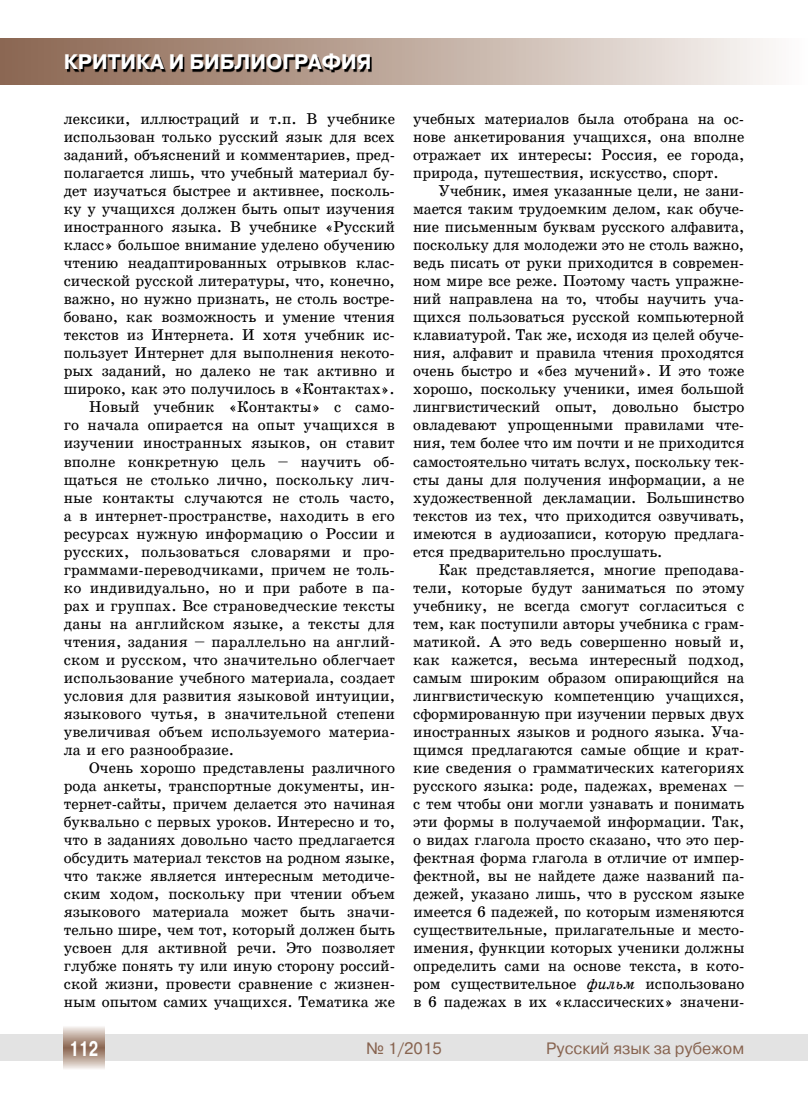
<style>
.page{position:relative;width:808px;height:1106px;background:#fff}
.page>*{position:absolute;margin:0;border:0;box-sizing:border-box;transform-origin:0 0}
.t1{font:700 21px "Pragmatica C";color:#fff}
.t2{font:700 21px "Pragmatica C";color:#fff;scale:.7 1}
.t3{font:16.5px "Pragmatica C";color:#886450}
.t4{font:15px/18px "School Plain";color:#000;text-align:justify}
.s1{font-family:"School";font-style:italic}
</style>
<div class="page">
<div style="left:0;top:1034px;width:808px;height:26px;background:#e3e3e3"></div>
<svg style="left:64px;top:1027px;width:40px;height:42px;background:#bca79a"></svg>
<div style="left:0;top:38px;width:808px;height:46px;background:linear-gradient(to right,#88624b,#fbf9f7)"></div>
<svg style="left:68px;top:56px;width:304px;height:16px;background:#57483f"></svg>
<h1 class="t1" style="left:64px;top:51px;width:309px">КРИТИКА И БИБЛИОГРАФИЯ</h1>
<p class="t4" style="left:64px;top:110px;width:333px">лексики, иллюстраций и т.п. В учебнике</p>
<p class="t4" style="left:64px;top:128px;width:333px">использован только русский язык для всех</p>
<p class="t4" style="left:64px;top:146px;width:333px">заданий, объяснений и комментариев, пред-</p>
<p class="t4" style="left:64px;top:164px;width:333px">полагается лишь, что учебный материал бу-</p>
<p class="t4" style="left:64px;top:182px;width:333px">дет изучаться быстрее и активнее, посколь-</p>
<p class="t4" style="left:64px;top:200px;width:333px">ку у учащихся должен быть опыт изучения</p>
<p class="t4" style="left:64px;top:218px;width:333px">иностранного языка. В учебнике «Русский</p>
<p class="t4" style="left:64px;top:236px;width:333px">класс» большое внимание уделено обучению</p>
<p class="t4" style="left:64px;top:254px;width:333px">чтению неадаптированных отрывков клас-</p>
<p class="t4" style="left:64px;top:272px;width:333px">сической русской литературы, что, конечно,</p>
<p class="t4" style="left:64px;top:290px;width:333px">важно, но нужно признать, не столь востре-</p>
<p class="t4" style="left:64px;top:308px;width:333px">бовано, как возможность и умение чтения</p>
<p class="t4" style="left:64px;top:326px;width:333px">текстов из Интернета. И хотя учебник ис-</p>
<p class="t4" style="left:64px;top:344px;width:333px">пользует Интернет для выполнения некото-</p>
<p class="t4" style="left:64px;top:362px;width:333px">рых заданий, но далеко не так активно и</p>
<p class="t4" style="left:64px;top:380px;width:333px">широко, как это получилось в «Контактах».</p>
<p class="t4" style="left:89px;top:398px;width:307px">Новый учебник «Контакты» с само-</p>
<p class="t4" style="left:64px;top:416px;width:333px">го начала опирается на опыт учащихся в</p>
<p class="t4" style="left:64px;top:434px;width:333px">изучении иностранных языков, он ставит</p>
<p class="t4" style="left:64px;top:452px;width:333px">вполне конкретную цель – научить об-</p>
<p class="t4" style="left:64px;top:470px;width:333px">щаться не столько лично, поскольку лич-</p>
<p class="t4" style="left:64px;top:488px;width:333px">ные контакты случаются не столь часто,</p>
<p class="t4" style="left:64px;top:506px;width:333px">а в интернет-пространстве, находить в его</p>
<p class="t4" style="left:64px;top:524px;width:333px">ресурсах нужную информацию о России и</p>
<p class="t4" style="left:64px;top:542px;width:333px">русских, пользоваться словарями и про-</p>
<p class="t4" style="left:64px;top:560px;width:333px">граммами-переводчиками, причем не толь-</p>
<p class="t4" style="left:64px;top:578px;width:333px">ко индивидуально, но и при работе в па-</p>
<p class="t4" style="left:64px;top:596px;width:333px">рах и группах. Все страноведческие тексты</p>
<p class="t4" style="left:64px;top:614px;width:333px">даны на английском языке, а тексты для</p>
<p class="t4" style="left:64px;top:632px;width:333px">чтения, задания – параллельно на англий-</p>
<p class="t4" style="left:64px;top:650px;width:333px">ском и русском, что значительно облегчает</p>
<p class="t4" style="left:64px;top:668px;width:333px">использование учебного материала, создает</p>
<p class="t4" style="left:64px;top:686px;width:333px">условия для развития языковой интуиции,</p>
<p class="t4" style="left:64px;top:704px;width:333px">языкового чутья, в значительной степени</p>
<p class="t4" style="left:64px;top:722px;width:333px">увеличивая объем используемого материа-</p>
<p class="t4" style="left:64px;top:740px;width:172px">ла и его разнообразие.</p>
<p class="t4" style="left:89px;top:758px;width:307px">Очень хорошо представлены различного</p>
<p class="t4" style="left:64px;top:776px;width:333px">рода анкеты, транспортные документы, ин-</p>
<p class="t4" style="left:64px;top:794px;width:333px">тернет-сайты, причем делается это начиная</p>
<p class="t4" style="left:64px;top:812px;width:333px">буквально с первых уроков. Интересно и то,</p>
<p class="t4" style="left:64px;top:830px;width:333px">что в заданиях довольно часто предлагается</p>
<p class="t4" style="left:64px;top:848px;width:333px">обсудить материал текстов на родном языке,</p>
<p class="t4" style="left:64px;top:866px;width:333px">что также является интересным методиче-</p>
<p class="t4" style="left:64px;top:884px;width:333px">ским ходом, поскольку при чтении объем</p>
<p class="t4" style="left:64px;top:902px;width:333px">языкового материала может быть значи-</p>
<p class="t4" style="left:64px;top:920px;width:333px">тельно шире, чем тот, который должен быть</p>
<p class="t4" style="left:64px;top:938px;width:333px">усвоен для активной речи. Это позволяет</p>
<p class="t4" style="left:64px;top:956px;width:333px">глубже понять ту или иную сторону россий-</p>
<p class="t4" style="left:64px;top:974px;width:333px">ской жизни, провести сравнение с жизнен-</p>
<p class="t4" style="left:64px;top:992px;width:333px">ным опытом самих учащихся. Тематика же</p>
<p class="t4" style="left:413px;top:110px;width:333px">учебных материалов была отобрана на ос&shy;нове анкетирования учащихся, она вполне отражает их интересы: Россия, ее города, природа, путешествия, искусство, спорт.</p>
<p class="t4" style="left:413px;top:182px;width:333px;text-indent:26px">Учебник, имея указанные цели, не зани&shy;мается таким трудоемким делом, как обуче&shy;ние письменным буквам русского алфавита, поскольку для молодежи это не столь важно, ведь писать от руки приходится в современ&shy;ном мире все реже. Поэтому часть упражне&shy;ний направлена на то, чтобы научить уча&shy;щихся пользоваться русской компьютерной клавиатурой. Так же, исходя из целей обуче&shy;ния, алфавит и правила чтения проходятся очень быстро и «без мучений». И это тоже хорошо, поскольку ученики, имея большой лингвистический опыт, довольно быстро овладевают упрощенными правилами чте&shy;ния, тем более что им почти и не приходится самостоятельно читать вслух, поскольку тек&shy;сты даны для получения информации, а не художественной декламации. Большинство текстов из тех, что приходится озвучивать, имеются в аудиозаписи, которую предлага&shy;ется предварительно прослушать.</p>
<p class="t4" style="left:413px;top:560px;width:333px;text-indent:26px">Как представляется, многие преподава&shy;тели, которые будут заниматься по этому учебнику, не всегда смогут согласиться с тем, как поступили авторы учебника с грам&shy;матикой. А это ведь совершенно новый и, как кажется, весьма интересный подход, самым широким образом опирающийся на лингвистическую компетенцию учащихся, сформированную при изучении первых двух иностранных языков и родного языка. Уча&shy;щимся предлагаются самые общие и крат&shy;кие сведения о грамматических категориях русского языка: роде, падежах, временах – с тем чтобы они могли узнавать и понимать эти формы в получаемой информации. Так, о видах глагола просто сказано, что это пер&shy;фектная форма глагола в отличие от импер&shy;фектной, вы не найдете даже названий па&shy;дежей, указано лишь, что в русском языке имеется 6 падежей, по которым изменяются существительные, прилагательные и место&shy;имения, функции которых ученики должны определить сами на основе текста, в кото&shy;ром существительное <span class="s1">фильм</span> использовано в 6 падежах в их «классических» значени-</p>
<h1 class="t2" style="left:70px;top:1037px;width:43px">112</h1>
<p class="t3" style="left:366px;top:1039px;width:77px">№ 1/2015</p>
<p class="t3" style="left:546px;top:1039px;width:199px">Русский язык за рубежом</p>
</div>
